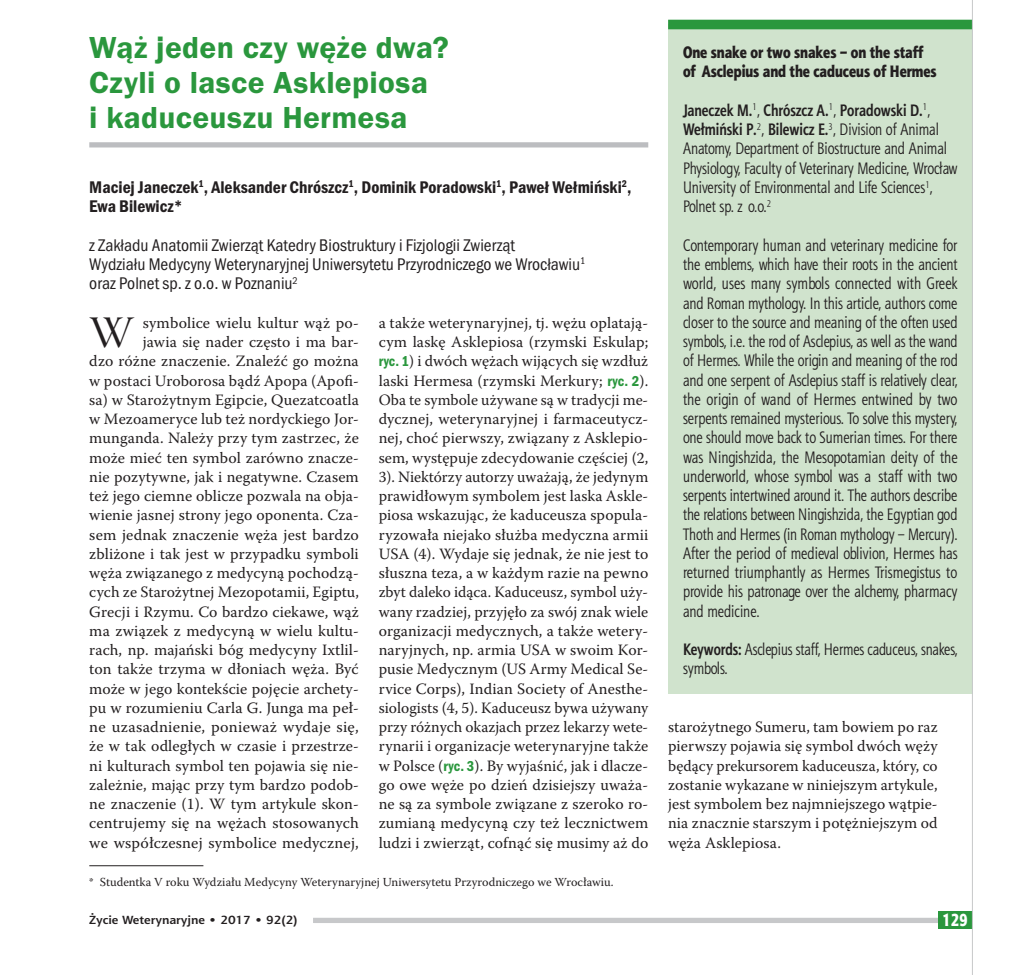
<style>
.page{position:relative;width:1027px;height:975px;background:#fff}
.page>*{position:absolute;margin:0;border:0;box-sizing:border-box;transform-origin:0 0}
.t1{font:44.98px "Warnock Pro Disp";color:#231f20}
.t2{font:600 31.5px/35px "Franklin Gothic Itc TEE Dm";letter-spacing:.01em;color:#2a973d}
.t3{font:17.5px/19.2px "Franklin Got Itc TOT Boo Con";color:#231f20}
.t4{font:17.5px/19.2px "Franklin Got Itc TOT Dem Con";color:#231f20}
.t5{font:17.5px "Aerton Cnd EFN Black";color:#fff}
.t6{font:16.62px/19.2px "Aerton Cnd EFN";color:#231f20}
.t7{font:16.62px/19.2px "Aerton Cnd EFN Black";color:#231f20}
.t8{font:15.75px/19.2px "Warnock Pro";letter-spacing:.005em;color:#231f20;text-align:justify}
.t9{font:12.25px "Warnock Pro";color:#231f20}
.t10{font:700 11.9px "Aerton EFN";color:#231f20;scale:1.11 1}
.s1{font-family:"Franklin Got Itc TOT Dem Con";font-size:14.88px;color:#2a973d}
.s2{font-weight:700}
</style>
<div class="page">
<div style="left:89px;top:142px;width:559px;height:5px;background:#bcbdc0"></div>
<hr style="left:89px;top:865px;width:114px;height:1px;background:#231f20">
<div style="left:668px;top:25px;width:304px;height:668px;background:#d0e3cd"></div>
<div style="left:668px;top:20px;width:304px;height:9px;background:#2a973d"></div>
<div style="left:313px;top:917px;width:659px;height:6px;background:#c7c8ca"></div>
<div style="left:938px;top:911px;width:34px;height:17px;background:#2a973d"></div>
<hr style="left:972px;top:0;width:1px;height:975px;background:#c7c8ca">
<h2 class="t2" style="left:89px;top:31px;width:361px">Wąż jeden czy węże dwa?<br>Czyli o lasce Asklepiosa<br>i kaduceuszu Hermesa</h2>
<p class="t4" style="left:89px;top:178px;width:544px">Maciej Janeczek<sup>1</sup>, Aleksander Chrószcz<sup>1</sup>, Dominik Poradowski<sup>1</sup>, Paweł Wełmiński<sup>2</sup>,<br>Ewa Bilewicz*</p>
<p class="t3" style="left:89px;top:235px;width:498px">z Zakładu Anatomii Zwierząt Katedry Biostruktury i Fizjologii Zwierząt<br>Wydziału Medycyny Weterynaryjnej Uniwersytetu Przyrodniczego we Wrocławiu<sup>1 </sup>oraz Polnet sp. z o.o. w Poznaniu<sup>2</sup></p>
<p class="t8" style="left:89px;top:313px;width:271px;text-align:right">symbolice wielu kultur wąż po-<br>jawia się nader często i ma bar-<br>dzo różne znaczenie. Znaleźć go można w postaci Uroborosa bądź Apopa (Apofi&shy;sa) w Starożytnym Egipcie, Quezatcoatla w Mezoameryce lub też nordyckiego Jor&shy;munganda. Należy przy tym zastrzec, że może mieć ten symbol zarówno znacze&shy;nie pozytywne, jak i negatywne. Czasem też jego ciemne oblicze pozwala na obja&shy;wienie jasnej strony jego oponenta. Cza&shy;sem jednak znaczenie węża jest bardzo zbliżone i tak jest w przypadku symboli węża związanego z medycyną pochodzą&shy;cych ze Starożytnej Mezopotamii, Egiptu, Grecji i Rzymu. Co bardzo ciekawe, wąż ma związek z medycyną w wielu kultu&shy;rach, np. majański bóg medycyny Ixtlil&shy;ton także trzyma w dłoniach węża. Być może w jego kontekście pojęcie archety&shy;pu w rozumieniu Carla G. Junga ma peł&shy;ne uzasadnienie, ponieważ wydaje się, że w tak odległych w czasie i przestrze&shy;ni kulturach symbol ten pojawia się nie&shy;zależnie, mając przy tym bardzo podob&shy;ne znaczenie (1). W tym artykule skon&shy;centrujemy się na wężach stosowanych we współczesnej symbolice medycznej,</p>
<p class="t8" style="left:379px;top:313px;width:271px">a także weterynaryjnej, tj. wężu oplatają&shy;cym laskę Asklepiosa (rzymski Eskulap; <span class="s1">ryc. 1</span>) i dwóch wężach wijących się wzdłuż laski Hermesa (rzymski Merkury; <span class="s1">ryc. 2</span>).<br>Oba te symbole używane są w tradycji me&shy;dycznej, weterynaryjnej i farmaceutycz&shy;nej, choć pierwszy, związany z Asklepio&shy;sem, występuje zdecydowanie częściej (2, 3). Niektórzy autorzy uważają, że jedynym prawidłowym symbolem jest laska Askle&shy;piosa wskazując, że kaduceusza spopula&shy;ryzowała niejako służba medyczna armii USA (4). Wydaje się jednak, że nie jest to słuszna teza, a w każdym razie na pewno zbyt daleko idąca. Kaduceusz, symbol uży&shy;wany rzadziej, przyjęło za swój znak wiele organizacji medycznych, a także wetery&shy;naryjnych, np. armia USA w swoim Kor&shy;pusie Medycznym (US Army Medical Se&shy;rvice Corps), Indian Society of Anesthe&shy;siologists (4, 5). Kaduceusz bywa używany przy różnych okazjach przez lekarzy wete&shy;rynarii i organizacje weterynaryjne także w Polsce (<span class="s1">ryc. 3</span>). By wyjaśnić, jak i dlacze&shy;go owe węże po dzień dzisiejszy uważa&shy;ne są za symbole związane z szeroko ro&shy;zumianą medycyną czy też lecznictwem ludzi i zwierząt, cofnąć się musimy aż do</p>
<h1 class="t1" style="left:89px;top:308px;width:46px">W</h1>
<p class="t9" style="left:89px;top:874px;width:526px">* Studentka V roku Wydziału Medycyny Weterynaryjnej Uniwersytetu Przyrodniczego we Wrocławiu.</p>
<p class="t7" style="left:683px;top:43px;width:255px">One snake or two snakes – on the staff of Asclepius and the caduceus of Hermes</p>
<p class="t6" style="left:683px;top:101px;width:276px"><span class="s2">Janeczek M.</span><sup>1</sup>, <span class="s2">Chrószcz A.</span><sup>1</sup>, <span class="s2">Poradowski D.</span><sup>1</sup>, <span class="s2">Wełmiński P.</span><sup>2</sup>, <span class="s2">Bilewicz E.</span><sup>3</sup>, Division of Animal Anatomy, Department of Biostructure and Animal Physiology, Faculty of Veterinary Medicine, Wrocław University of Environmental and Life Sciences<sup>1</sup>, Polnet sp. z o.o.<sup>2</sup></p>
<p class="t6" style="left:683px;top:235px;width:276px;text-align:justify">Contemporary human and veterinary medicine for the emblems, which have their roots in the ancient world, uses many symbols connected with Greek and Roman mythology. In this article, authors come closer to the source and meaning of the often used symbols, i.e. the rod of Asclepius, as well as the wand of Hermes. While the origin and meaning of the rod and one serpent of Asclepius staff is relatively clear, the origin of wand of Hermes entwined by two serpents remained mysterious. To solve this mystery, one should move back to Sumerian times. For there was Ningishzida, the Mesopotamian deity of the underworld, whose symbol was a staff with two serpents intertwined around it. The authors describe the relations between Ningishzida, the Egyptian god Thoth and Hermes (in Roman mythology – Mercury).<br>After the period of medieval oblivion, Hermes has returned triumphantly as Hermes Trismegistus to provide his patronage over the alchemy, pharmacy and medicine.</p>
<p class="t6" style="left:683px;top:640px;width:276px"><span class="s2">Keywords:</span> Asclepius staff, Hermes caduceus, snakes, symbols.</p>
<p class="t8" style="left:668px;top:717px;width:271px">starożytnego Sumeru, tam bowiem po raz pierwszy pojawia się symbol dwóch węży będący prekursorem kaduceusza, który, co zostanie wykazane w niniejszym artykule, jest symbolem bez najmniejszego wątpie&shy;nia znacznie starszym i potężniejszym od węża Asklepiosa.</p>
<p class="t10" style="left:89px;top:912px;width:189px">Życie Weterynaryjne • 2017 • 92(2)</p>
<p class="t5" style="left:942px;top:909px;width:27px">129</p>
</div>
